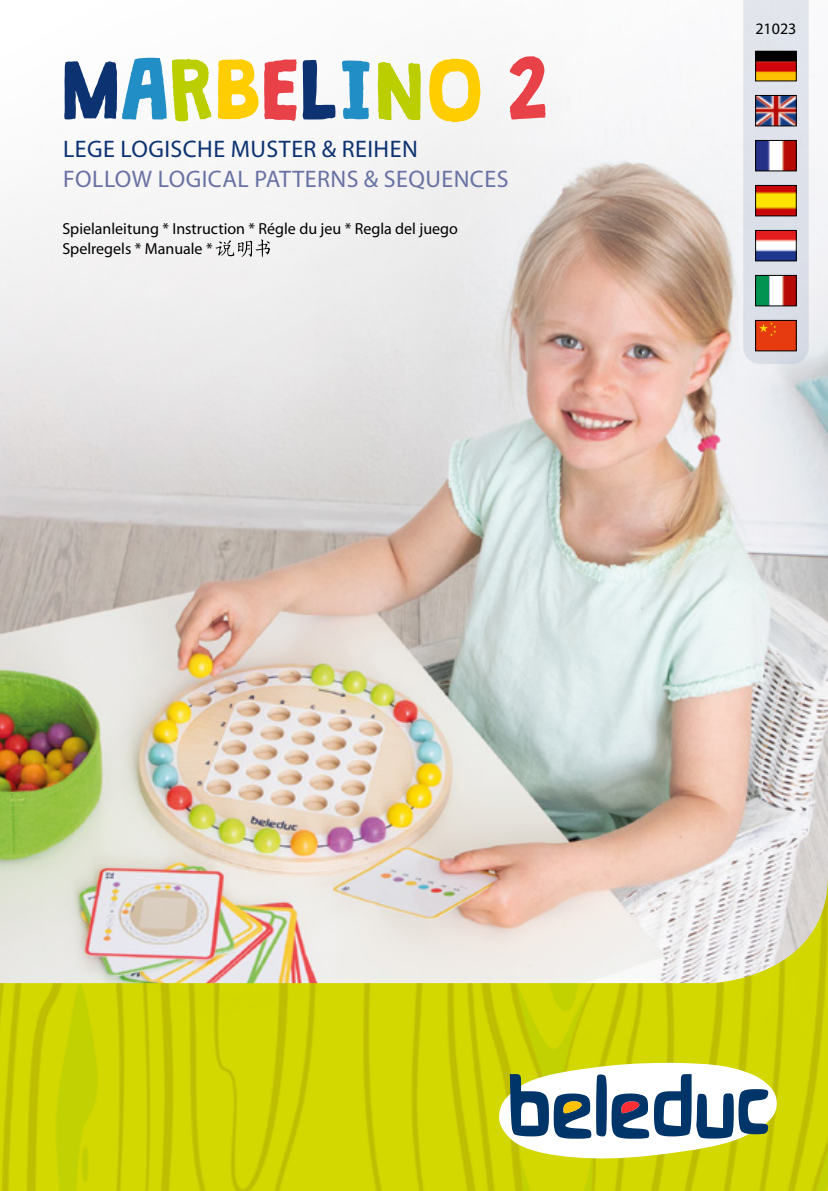
<style>
.page{position:relative;width:828px;height:1191px;background:#fff}
.page>*{position:absolute;margin:0;border:0;box-sizing:border-box;transform-origin:0 0}
.t1{font:76px "Granstander Clean";letter-spacing:-.01em;color:#0d3271}
.t2{font:24px "Myriad Pro";letter-spacing:.02em;color:#6972a3}
.t3{font:24px "Myriad Pro";letter-spacing:.02em;color:#0d3271}
.t4{font:16px/20px "Myriad Pro";color:#000}
.s1{color:#218ec6}
.s2{color:#bbcf00}
.s3{color:#ffcd00}
.s4{color:#e94148}
</style>
<div class="page">
<img style="left:0;top:99px;width:828px;height:716px">
<div style="left:742px;top:0;width:67px;height:365px;background:#000;opacity:.25"></div>
<svg style="left:743px;top:0;width:65px;height:364px;background:#c8b2ae"></svg>
<div style="left:755px;top:320px;width:41px;height:31px;border:1px solid #000"></div>
<svg style="left:215px;top:239px;width:55px;height:18px"></svg>
<img style="left:0;top:815px;width:828px;height:376px">
<svg style="left:499px;top:1062px;width:279px;height:97px"></svg>
<h1 class="t1" style="left:62px;top:49px;width:488px">M<span class="s1">A</span><span class="s2">R</span><span class="s3">B</span><span class="s4">E</span>L<span class="s1">I</span><span class="s2">N</span><span class="s3">O</span> <span class="s4">2</span></h1>
<h2 class="t3" style="left:63px;top:134px;width:356px">LEGE LOGISCHE MUSTER &amp; REIHEN</h2>
<h2 class="t2" style="left:63px;top:164px;width:447px">FOLLOW LOGICAL PATTERNS &amp; SEQUENCES</h2>
<p class="t4" style="left:62px;top:218px;width:397px">Spielanleitung * Instruction * Régle du jeu * Regla del juego<br>Spelregels * Manuale *</p>
<p class="t4" style="left:755px;top:18px;width:43px">21023</p>
</div>
